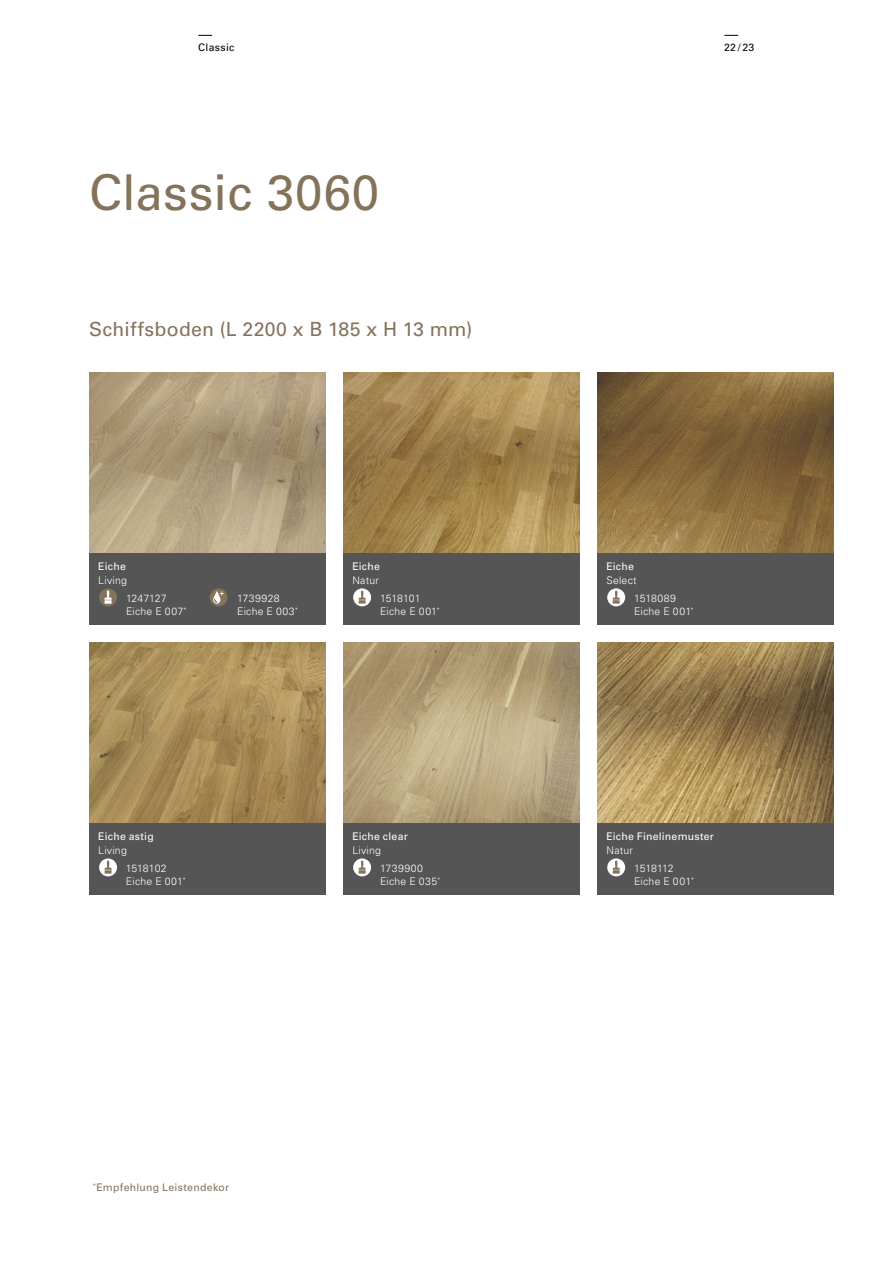
<style>
.page{position:relative;width:893px;height:1263px;background:#fff}
.page>*{position:absolute;margin:0;border:0;box-sizing:border-box;transform-origin:0 0}
.t1{font:49.5px "Univers LT Pro 55 Roman";letter-spacing:.005em;color:#84725b}
.t2{font:19.5px "Univers LT Pro 55 Roman";letter-spacing:.01em;color:#84725b}
.t3{font:300 10.5px/13.5px "Univers LT Pro 45";letter-spacing:.02em;color:#fff}
.t4{font:10.5px "Univers LT Pro 55 Roman";letter-spacing:.02em;color:#fff}
.t5{font:10.5px "Univers LT Pro 55 Roman";letter-spacing:.025em;color:#84725b}
.t6{font:10.5px "Univers LT Pro 55 Roman";letter-spacing:.03em;color:#000}
</style>
<div class="page">
<div style="left:343px;top:552px;width:236px;height:72px;background:#555"></div>
<div style="left:343px;top:822px;width:236px;height:72px;background:#555"></div>
<div style="left:89px;top:822px;width:236px;height:72px;background:#555"></div>
<div style="left:89px;top:552px;width:236px;height:72px;background:#555"></div>
<div style="left:597px;top:552px;width:236px;height:72px;background:#555"></div>
<div style="left:597px;top:822px;width:236px;height:72px;background:#555"></div>
<img style="left:343px;top:372px;width:236px;height:180px">
<img style="left:343px;top:642px;width:236px;height:180px">
<img style="left:89px;top:642px;width:236px;height:180px">
<img style="left:597px;top:372px;width:236px;height:180px">
<img style="left:597px;top:642px;width:236px;height:180px">
<div style="left:210px;top:588px;width:18px;height:18px;background:#84725b;border-radius:50%"></div>
<svg style="left:213px;top:591px;width:11px;height:13px"></svg>
<div style="left:353px;top:588px;width:18px;height:18px;background:#fff;border-radius:50%"></div>
<svg style="left:359px;top:590px;width:7px;height:14px"></svg>
<div style="left:99px;top:858px;width:18px;height:18px;background:#fff;border-radius:50%"></div>
<svg style="left:104px;top:860px;width:8px;height:14px"></svg>
<div style="left:353px;top:858px;width:18px;height:18px;background:#fff;border-radius:50%"></div>
<svg style="left:359px;top:860px;width:7px;height:14px"></svg>
<div style="left:607px;top:858px;width:18px;height:18px;background:#fff;border-radius:50%"></div>
<svg style="left:613px;top:860px;width:7px;height:14px"></svg>
<div style="left:607px;top:588px;width:18px;height:18px;background:#fff;border-radius:50%"></div>
<svg style="left:613px;top:590px;width:7px;height:14px"></svg>
<svg style="left:99px;top:588px;width:18px;height:18px"></svg>
<img style="left:89px;top:372px;width:236px;height:180px">
<svg style="left:198px;top:35px;width:14px;height:1px"></svg>
<svg style="left:724px;top:35px;width:14px;height:1px"></svg>
<p class="t6" style="left:198px;top:41px;width:38px">Classic</p>
<p class="t6" style="left:724px;top:41px;width:32px">22 / 23</p>
<h1 class="t1" style="left:89px;top:163px;width:292px">Classic 3060</h1>
<h2 class="t2" style="left:89px;top:318px;width:385px">Schiffsboden (L 2200 x B 185 x H 13 mm)</h2>
<p class="t4" style="left:98px;top:560px;width:29px">Eiche</p>
<p class="t3" style="left:98px;top:573px;width:30px">Living</p>
<p class="t4" style="left:352px;top:560px;width:29px">Eiche</p>
<p class="t3" style="left:352px;top:573px;width:28px">Natur</p>
<p class="t4" style="left:606px;top:560px;width:29px">Eiche</p>
<p class="t3" style="left:606px;top:573px;width:32px">Select</p>
<p class="t3" style="left:126px;top:591px;width:62px">1247127<br>Eiche E 007<sup>*</sup></p>
<p class="t3" style="left:237px;top:591px;width:63px">1739928<br>Eiche E 003<sup>*</sup></p>
<p class="t3" style="left:380px;top:591px;width:61px">1518101<br>Eiche E 001<sup>*</sup></p>
<p class="t3" style="left:634px;top:591px;width:61px">1518089<br>Eiche E 001<sup>*</sup></p>
<p class="t4" style="left:98px;top:830px;width:57px">Eiche astig</p>
<p class="t3" style="left:98px;top:843px;width:30px">Living</p>
<p class="t4" style="left:352px;top:830px;width:57px">Eiche clear</p>
<p class="t3" style="left:352px;top:843px;width:30px">Living</p>
<p class="t4" style="left:606px;top:830px;width:109px">Eiche Finelinemuster</p>
<p class="t3" style="left:606px;top:843px;width:28px">Natur</p>
<p class="t3" style="left:126px;top:861px;width:61px">1518102<br>Eiche E 001<sup>*</sup></p>
<p class="t3" style="left:380px;top:861px;width:62px">1739900<br>Eiche E 035<sup>*</sup></p>
<p class="t3" style="left:634px;top:861px;width:61px">1518112<br>Eiche E 001<sup>*</sup></p>
<p class="t5" style="left:93px;top:1181px;width:138px"><sup>*</sup>Empfehlung Leistendekor</p>
</div>
